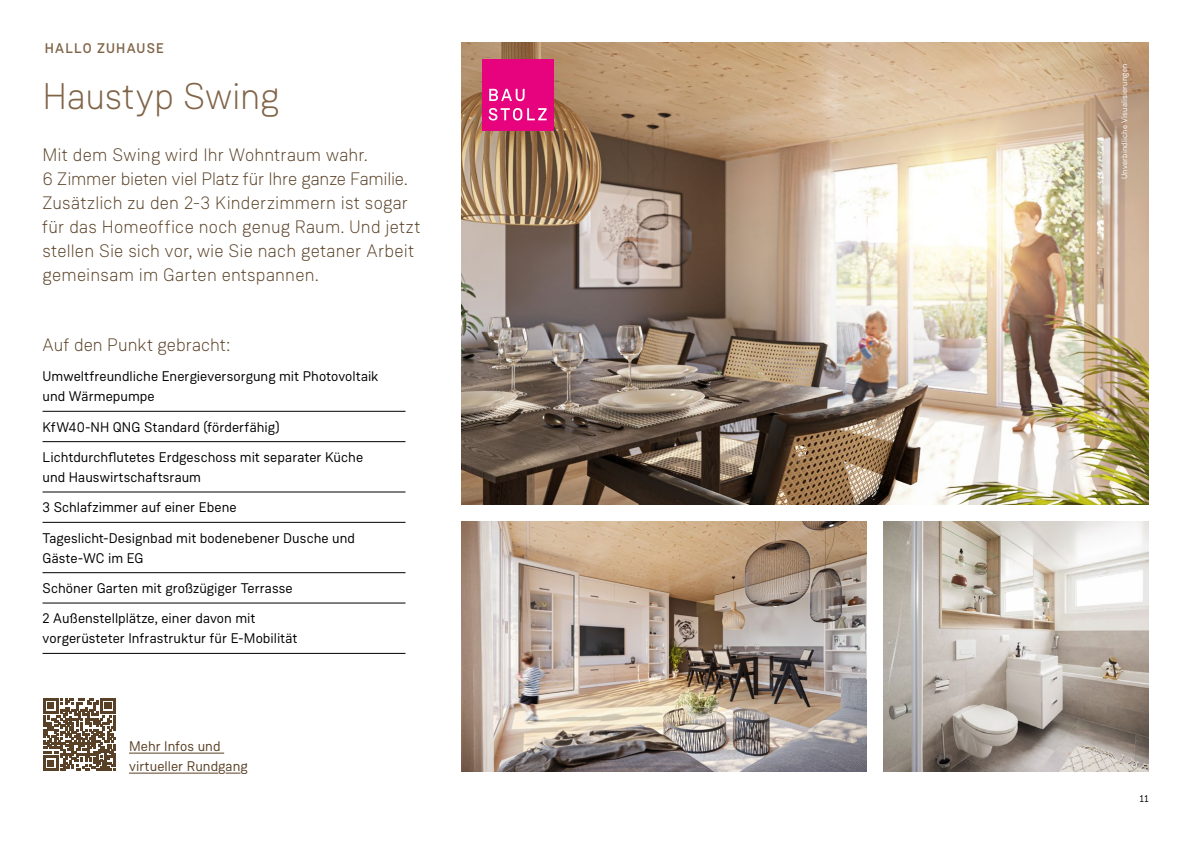
<style>
.page{position:relative;width:1191px;height:842px;background:#fff}
.page>*{position:absolute;margin:0;border:0;box-sizing:border-box;transform-origin:0 0}
.t1{font:300 37px "Weissenhof Grotesk";color:#816448}
.t2{font:300 18px/24px "Weissenhof Grotesk";letter-spacing:.01em;color:#594127}
.t3{font:14px/30.3px "Weissenhof Grotesk";letter-spacing:.005em;color:#000}
.t4{font:14px/20px "Weissenhof Grotesk";color:#594127}
.t5{font:500 14px "Weissenhof Grotesk";letter-spacing:.085em;color:#816448}
.t6{font:10px "Weissenhof Grotesk";color:#000}
.t7{font:8px "Weissenhof Grotesk";letter-spacing:.02em;color:#fff}
</style>
<div class="page">
<hr style="left:129px;top:753px;width:95px;height:1px;background:#594127">
<hr style="left:129px;top:773px;width:89px;height:1px;background:#594127">
<svg style="left:226px;top:773px;width:14px;height:1px"></svg>
<svg style="left:43px;top:698px;width:73px;height:73px"></svg>
<img style="left:461px;top:522px;width:405px;height:249px">
<img style="left:461px;top:43px;width:687px;height:462px">
<img style="left:883px;top:522px;width:265px;height:249px">
<hr style="left:43px;top:492px;width:362px;height:1px;background:#000">
<hr style="left:43px;top:522px;width:362px;height:1px;background:#000">
<hr style="left:43px;top:572px;width:362px;height:1px;background:#000">
<hr style="left:43px;top:603px;width:362px;height:1px;background:#000">
<hr style="left:43px;top:653px;width:362px;height:1px;background:#000">
<hr style="left:43px;top:441px;width:362px;height:1px;background:#000">
<hr style="left:43px;top:411px;width:362px;height:1px;background:#000">
<div style="left:482px;top:59px;width:72px;height:72px;background:#e6037d"></div>
<svg style="left:489px;top:89px;width:57px;height:32px"></svg>
<p class="t5" style="left:45px;top:40px;width:120px">HALLO ZUHAUSE</p>
<h1 class="t1" style="left:43px;top:74px;width:238px">Haustyp Swing</h1>
<p class="t2" style="left:43px;top:142px;width:379px">Mit dem Swing wird Ihr Wohntraum wahr.<br>6 Zimmer bieten viel Platz für Ihre ganze Familie.<br>Zusätzlich zu den 2-3 Kinderzimmern ist sogar für das Homeoffice noch genug Raum. Und jetzt stellen Sie sich vor, wie Sie nach getaner Arbeit gemeinsam im Garten entspannen.</p>
<p class="t2" style="left:43px;top:333px;width:189px">Auf den Punkt gebracht:</p>
<p class="t3" style="left:43px;top:366px;width:337px;line-height:20px">Umweltfreundliche Energieversorgung mit Photovoltaik und Wärmepumpe</p>
<p class="t3" style="left:43px;top:412px;width:322px">KfW40-NH QNG Standard (förderfähig)<br>Lichtdurchflutetes Erdgeschoss mit separater Küche</p>
<p class="t3" style="left:43px;top:462px;width:314px">und Hauswirtschaftsraum<br>3 Schlafzimmer auf einer Ebene<br>Tageslicht-Designbad mit bodenebener Dusche und</p>
<p class="t3" style="left:43px;top:543px;width:252px">Gäste-WC im EG<br>Schöner Garten mit großzügiger Terrasse<br>2 Außenstellplätze, einer davon mit</p>
<p class="t3" style="left:43px;top:623px;width:256px">vorgerüsteter Infrastruktur für E-Mobilität</p>
<p class="t4" style="left:129px;top:736px;width:120px">Mehr Infos und virtueller Rundgang</p>
<p class="t7" style="left:1119px;top:179px;width:117px;rotate:-90deg">Unverbindliche Visualisierungen</p>
<p class="t6" style="left:1139px;top:792px;width:10px">11</p>
</div>
